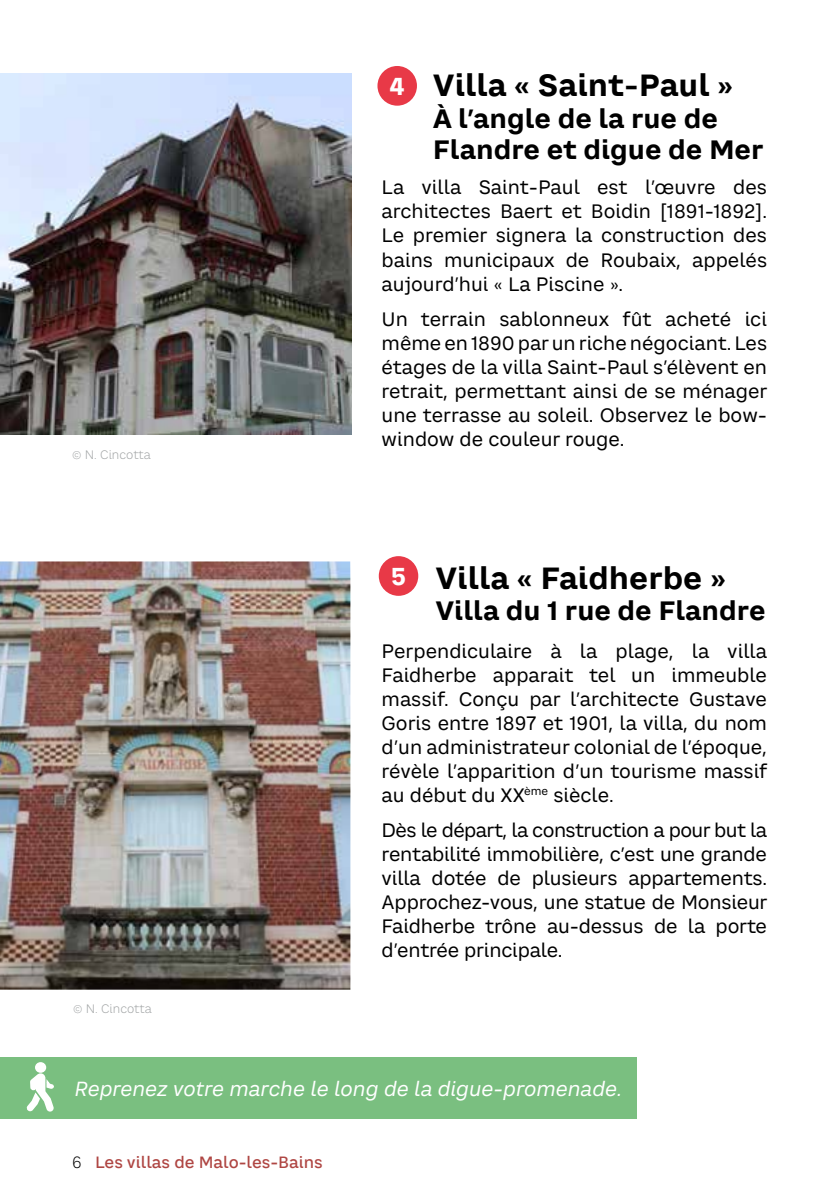
<style>
.page{position:relative;width:840px;height:1191px;background:#fff}
.page>*{position:absolute;margin:0;border:0;box-sizing:border-box;transform-origin:0 0}
.t1{font:700 30px "CA Saygon Text";color:#000}
.t2{font:700 26px/31.2px "CA Saygon Text";color:#000}
.t3{font:700 24px "CA Saygon Text";color:#fff}
.t4{font:italic 20px "CA Saygon Text";color:#fff}
.t5{font:19px/24px "CA Saygon Text";color:#000;text-align:justify}
.t6{font:500 16px "CA Saygon Text";color:#af4643}
.t7{font:300 12px "CA Saygon Text";color:#a0a3a4}
.s1{font-size:24px;color:#fff}
.s2{font-weight:300;color:#000}
</style>
<div class="page">
<div style="left:0;top:1057px;width:636px;height:62px;background:#7abf80"></div>
<svg style="left:26px;top:1062px;width:28px;height:50px"></svg>
<div style="left:377px;top:66px;width:40px;height:40px;background:#e83947;border-radius:50%"></div>
<div style="left:378px;top:556px;width:40px;height:40px;background:#e83947;border-radius:50%"></div>
<img style="left:0;top:561px;width:350px;height:428px">
<img style="left:0;top:73px;width:351px;height:361px">
<p class="t7" style="left:72px;top:446px;width:80px">© N. Cincotta</p>
<p class="t7" style="left:73px;top:1000px;width:80px">© N. Cincotta</p>
<h1 class="t1" style="left:389px;top:62px;width:345px"><span class="s1">4</span> Villa « Saint-Paul »</h1>
<h2 class="t2" style="left:432px;top:103px;width:332px">À l’angle de la rue de<br>Flandre et digue de Mer</h2>
<p class="t5" style="left:381px;top:176px;width:387px">La villa Saint-Paul est l’œuvre des architectes Baert et Boidin [1891-1892].<br>Le premier signera la construction des bains municipaux de Roubaix, appelés aujourd’hui « La Piscine ».</p>
<p class="t5" style="left:381px;top:307px;width:387px">Un terrain sablonneux fût acheté ici même en 1890 par un riche négociant. Les étages de la villa Saint-Paul s’élèvent en retrait, permettant ainsi de se ménager une terrasse au soleil. Observez le bow&shy;window de couleur rouge.</p>
<p class="t3" style="left:390px;top:558px;width:18px">5</p>
<h1 class="t1" style="left:435px;top:555px;width:292px">Villa « Faidherbe »</h1>
<h2 class="t2" style="left:435px;top:595px;width:331px">Villa du 1 rue de Flandre</h2>
<p class="t5" style="left:381px;top:639px;width:387px">Perpendiculaire à la plage, la villa Faidherbe apparait tel un immeuble massif. Conçu par l’architecte Gustave Goris entre 1897 et 1901, la villa, du nom d’un administrateur colonial de l’époque, révèle l’apparition d’un tourisme massif au début du XX<sup>ème</sup> siècle.</p>
<p class="t5" style="left:381px;top:818px;width:387px">Dès le départ, la construction a pour but la rentabilité immobilière, c’est une grande villa dotée de plusieurs appartements.<br>Approchez-vous, une statue de Monsieur Faidherbe trône au-dessus de la porte d’entrée principale.</p>
<p class="t4" style="left:74px;top:1074px;width:548px">Reprenez votre marche le long de la digue-promenade.</p>
<p class="t6" style="left:72px;top:1150px;width:252px"><span class="s2">6</span> Les villas de Malo-les-Bains</p>
</div>
